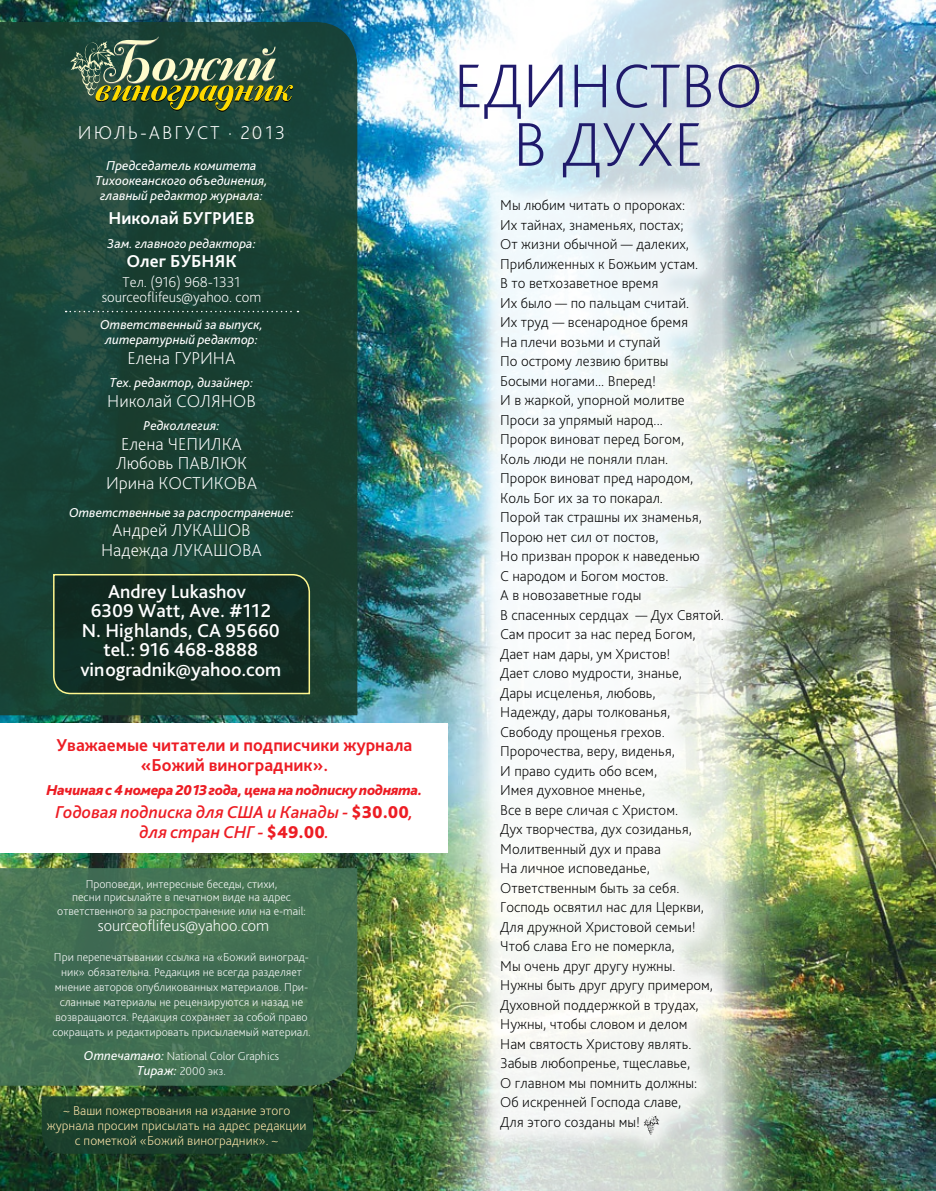
<style>
.page{position:relative;width:936px;height:1191px;background:#fff}
.page>*{position:absolute;margin:0;border:0;box-sizing:border-box;transform-origin:0 0}
.t1{font:200 64.5px/58.5px "Bliss Pro";color:#1f1a6b;text-align:center}
.t2{font:500 19.5px/19.5px "Bliss Pro";color:#fff;text-align:center}
.t3{font:200 19.5px "Bliss Pro";letter-spacing:.1em;color:#fff}
.t4{font:200 18px/19.5px "Bliss Pro";color:#fff;text-align:center}
.t5{font:italic 500 18px/19.5px "Bliss Pro";color:#ed1d24;text-align:center}
.t6{font:700 18px/19.5px "Bliss Pro";color:#ed1d24;text-align:center}
.t7{font:700 18px "Bliss Pro";color:#fff}
.t8{font:200 16.5px "Bliss Pro";color:#fff}
.t9{font:200 15px/19.5px "Bliss Pro";color:#000}
.t10{font:italic 800 15px "Bliss Pro";letter-spacing:-.02em;color:#ed1d24}
.t11{font:200 15px/15px "Bliss Pro";color:#fff;text-align:center}
.t12{font:italic 13.5px/15px "Bliss Pro";color:#fff;text-align:center}
.t13{font:200 13.5px/15px "Bliss Pro";color:#ffe7ab;text-align:center}
.t14{font:200 12px/15px "Bliss Pro";color:#fff;text-align:center}
.s1{font-weight:800;font-style:normal}
.s2{font-weight:400;font-style:italic;font-size:13.5px}
</style>
<div class="page">
<img style="left:0;top:0;width:935px;height:1191px">
<img style="left:408px;top:0;width:398px;height:1191px">
<svg style="left:0;top:22px;width:357px;height:693px;background:#1b4335"></svg>
<svg style="left:0;top:868px;width:357px;height:217px;background:#447053"></svg>
<svg style="left:66px;top:311px;width:232px;height:1px"></svg>
<svg style="left:52px;top:573px;width:259px;height:122px;background:#173125"></svg>
<div style="left:42px;top:1096px;width:271px;height:57px;background:#1b402c"></div>
<svg style="left:70px;top:37px;width:223px;height:75px;background:#526b48"></svg>
<div style="left:476px;top:176px;width:270px;height:982px;background:#fff;opacity:.75"></div>
<svg style="left:643px;top:1115px;width:16px;height:19px"></svg>
<div style="left:0;top:723px;width:447px;height:130px;background:#fff"></div>
<h2 class="t3" style="left:78px;top:120px;width:209px">июль-август · 2013</h2>
<p class="t12" style="left:95px;top:158px;width:173px">Председатель комитета<br>Тихоокеанского объединения, главный редактор журнала:</p>
<p class="t7" style="left:108px;top:207px;width:148px">Н иколай Бугриев</p>
<p class="t12" style="left:107px;top:235px;width:150px">Зам. главного редактора:</p>
<p class="t7" style="left:126px;top:250px;width:109px">Олег Бубняк</p>
<p class="t11" style="left:102px;top:274px;width:161px">Tел. (916) 968-1331 sourceoflifeus@yahoo. com</p>
<p class="t12" style="left:100px;top:317px;width:164px">Ответственный за выпуск, литературный редактор:</p>
<p class="t4" style="left:128px;top:348px;width:109px">Елена Гурина</p>
<p class="t12" style="left:110px;top:375px;width:145px">Тех. редактор, дизайнер:</p>
<p class="t4" style="left:107px;top:391px;width:82px">Н иколай СОЛЯНОВ</p>
<p class="t12" style="left:143px;top:418px;width:78px">Редколлегия:</p>
<p class="t4" style="left:106px;top:434px;width:153px">Елена Чепилка<br>Любовь Павлюк<br>И рина Костикова</p>
<p class="t12" style="left:69px;top:504px;width:226px">Ответственные за распространение:</p>
<p class="t4" style="left:101px;top:520px;width:162px">Андрей Лукашов<br>Н адежда Лукашова</p>
<h2 class="t2" style="left:80px;top:581px;width:202px">Andrey Lukashov<br>6309 Watt, Ave. #112<br>N. Highlands, CA 95660 tel.: 916 468-8888 vinogradnik@yahoo.com</h2>
<p class="t6" style="left:56px;top:735px;width:357px">Уважаемые читатели и подписчики журнала «Божий виноградник».</p>
<p class="t10" style="left:46px;top:780px;width:377px">Начиная с 4 номера 2013 года, цена на подписку поднята.</p>
<p class="t5" style="left:55px;top:802px;width:359px">Годовая подписка для США и Канады - <span class="s1">$30.00</span>, для стран СНГ - <span class="s1">$49.00</span>.</p>
<p class="t14" style="left:57px;top:876px;width:250px;line-height:13.5px">П роповеди, интересные беседы, стихи,<br>песни присылайте в печатном виде на адрес ответственного за распространение или на e-mail:</p>
<p class="t8" style="left:98px;top:915px;width:173px">sourceoflifeus@yahoo.com</p>
<p class="t14" style="left:52px;top:949px;width:260px">П ри перепечатывании ссылка на «Божий виноград&shy;ник» обязательна. Редакция не всегда разделяет мнение авторов опубликованных материалов. П ри&shy;сланные материалы не рецензируются и назад не возвращаются. Редакция сохраняет за собой право сокращать и редактировать присылаемый материал.</p>
<p class="t14" style="left:84px;top:1047px;width:197px"><span class="s2">Отпечатано:</span> N ational Color Graphics<br><span class="s2">Тираж:</span> 2000 экз.</p>
<p class="t13" style="left:47px;top:1102px;width:261px">~ Ваши пожертвования на издание этого журнала просим присылать на адрес редакции с пометкой «Божий виноградник». ~</p>
<h1 class="t1" style="left:453px;top:55px;width:311px">Единство в Духе</h1>
<p class="t9" style="left:500px;top:195px;width:225px">М ы любим читать о пророках:<br>Их тайнах, знаменьях, постах;<br>От жизни обычной — далеких,<br>П риближенных к Божьим устам.<br>В то ветхозаветное время<br>Их было — по пальцам считай.<br>Их труд — всенародное бремя<br>На плечи возьми и ступай<br>По острому лезвию бритвы<br>Босыми ногами... Вперед!<br>И в жаркой, упорной молитве<br>П роси за упрямый народ...<br>П ророк виноват перед Богом,<br>Коль люди не поняли план.<br>П ророк виноват пред народом,<br>Коль Бог их за то покарал.<br>Порой так страшны их знаменья,<br>П орою нет сил от постов,<br>Но призван пророк к наведенью<br>С народом и Богом мостов.<br>А в новозаветные годы<br>В спасенных сердцах — Дух Святой.<br>Сам просит за нас перед Богом,<br>Дает нам дары, ум Христов!<br>Дает слово мудрости, знанье,<br>Дары исцеленья, любовь,<br>Н адежду, дары толкованья,<br>Свободу прощенья грехов.<br>П ророчества, веру, виденья,<br>И право судить обо всем,<br>И мея духовное мненье,<br>Все в вере сличая с Христом.<br>Дух творчества, дух созиданья,<br>Молитвенный дух и права<br>На личное исповеданье,<br>Ответственным быть за себя.<br>Господь освятил нас для Церкви,<br>Для дружной Христовой семьи!<br>Чтоб слава Его не померкла,<br>М ы очень друг другу нужны.<br>Нужны быть друг другу примером,<br>Духовной поддержкой в трудах,<br>Нужны, чтобы словом и делом<br>Н ам святость Христову являть.<br>Забыв любопренье, тщеславье,<br>О главном мы помнить должны:<br>Об искренней Господа славе,<br>Для этого созданы мы!</p>
</div>
